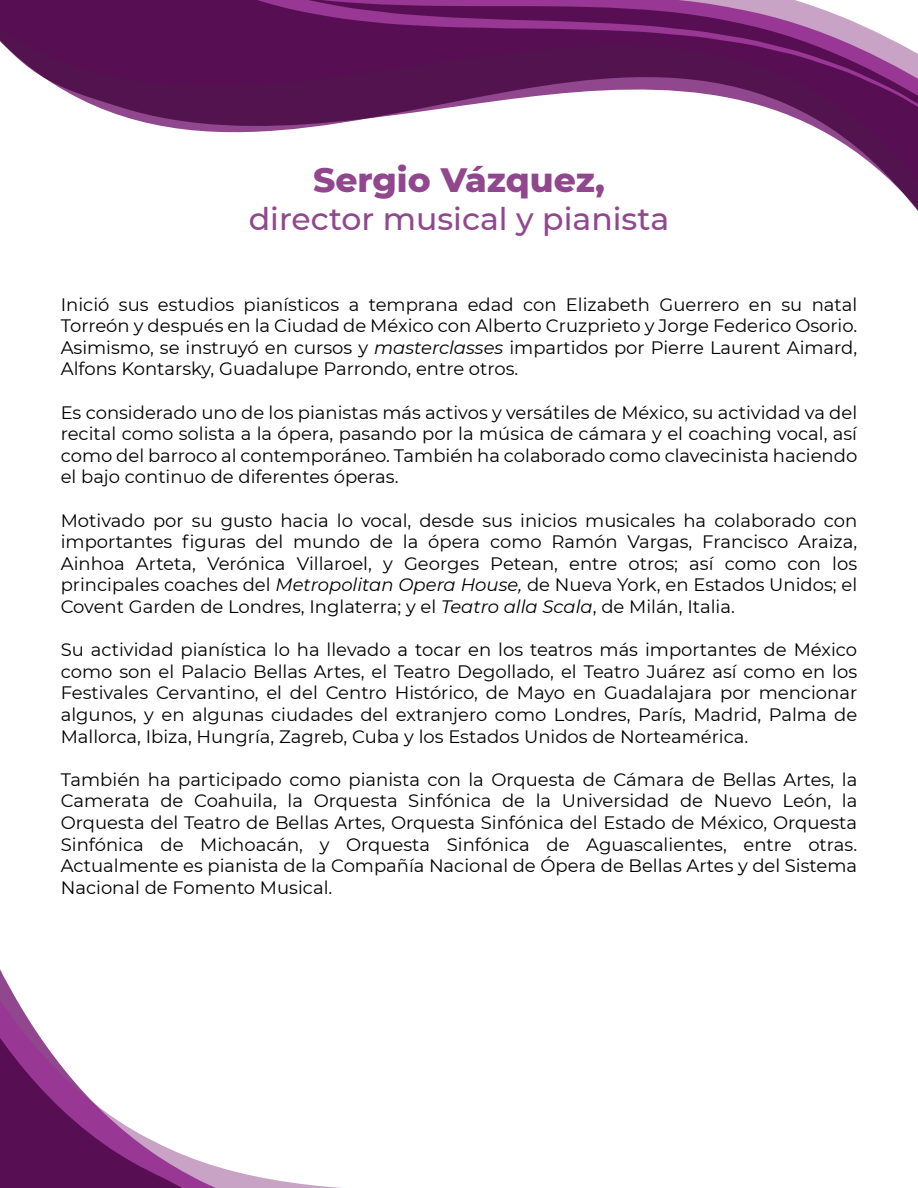
<style>
.page{position:relative;width:918px;height:1188px;background:#fff}
.page>*{position:absolute;margin:0;border:0;box-sizing:border-box;transform-origin:0 0}
.t1{font:800 34.5px "Montserrat";color:#91478e}
.t2{font:500 31.5px "Montserrat";color:#91478e}
.t3{font:18px/21.6px "Montserrat";color:#000;text-align:justify}
.s1{font-style:italic}
</style>
<div class="page">
<svg style="left:0;top:0;width:918px;height:193px"></svg>
<svg style="left:0;top:969px;width:342px;height:219px"></svg>
<h1 class="t1" style="left:313px;top:154px;width:293px">Sergio Vázquez,</h1>
<h2 class="t2" style="left:249px;top:197px;width:422px">director musical y pianista</h2>
<p class="t3" style="left:61px;top:293px;width:798px">Inició sus estudios pianísticos a temprana edad con Elizabeth Guerrero en su natal Torreón y después en la Ciudad de México con Alberto Cruzprieto y Jorge Federico Osorio.<br>Asimismo, se instruyó en cursos y <span class="s1">masterclasses</span> impartidos por Pierre Laurent Aimard, Alfons Kontarsky, Guadalupe Parrondo, entre otros.</p>
<p class="t3" style="left:61px;top:401px;width:798px">Es considerado uno de los pianistas más activos y versátiles de México, su actividad va del recital como solista a la ópera, pasando por la música de cámara y el coaching vocal, así como del barroco al contemporáneo. También ha colaborado como clavecinista haciendo el bajo continuo de diferentes óperas.</p>
<p class="t3" style="left:61px;top:509px;width:798px">Motivado por su gusto hacia lo vocal, desde sus inicios musicales ha colaborado con importantes figuras del mundo de la ópera como Ramón Vargas, Francisco Araiza, Ainhoa Arteta, Verónica Villaroel, y Georges Petean, entre otros; así como con los principales coaches del <span class="s1">Metropolitan Opera House,</span> de Nueva York, en Estados Unidos; el Covent Garden de Londres, Inglaterra; y el <span class="s1">Teatro alla Scala</span>, de Milán, Italia.</p>
<p class="t3" style="left:61px;top:638px;width:798px">Su actividad pianística lo ha llevado a tocar en los teatros más importantes de México como son el Palacio Bellas Artes, el Teatro Degollado, el Teatro Juárez así como en los Festivales Cervantino, el del Centro Histórico, de Mayo en Guadalajara por mencionar algunos, y en algunas ciudades del extranjero como Londres, París, Madrid, Palma de Mallorca, Ibiza, Hungría, Zagreb, Cuba y los Estados Unidos de Norteamérica.</p>
<p class="t3" style="left:61px;top:768px;width:798px">También ha participado como pianista con la Orquesta de Cámara de Bellas Artes, la Camerata de Coahuila, la Orquesta Sinfónica de la Universidad de Nuevo León, la Orquesta del Teatro de Bellas Artes, Orquesta Sinfónica del Estado de México, Orquesta Sinfónica de Michoacán, y Orquesta Sinfónica de Aguascalientes, entre otras.<br>Actualmente es pianista de la Compañía Nacional de Ópera de Bellas Artes y del Sistema Nacional de Fomento Musical.</p>
</div>
